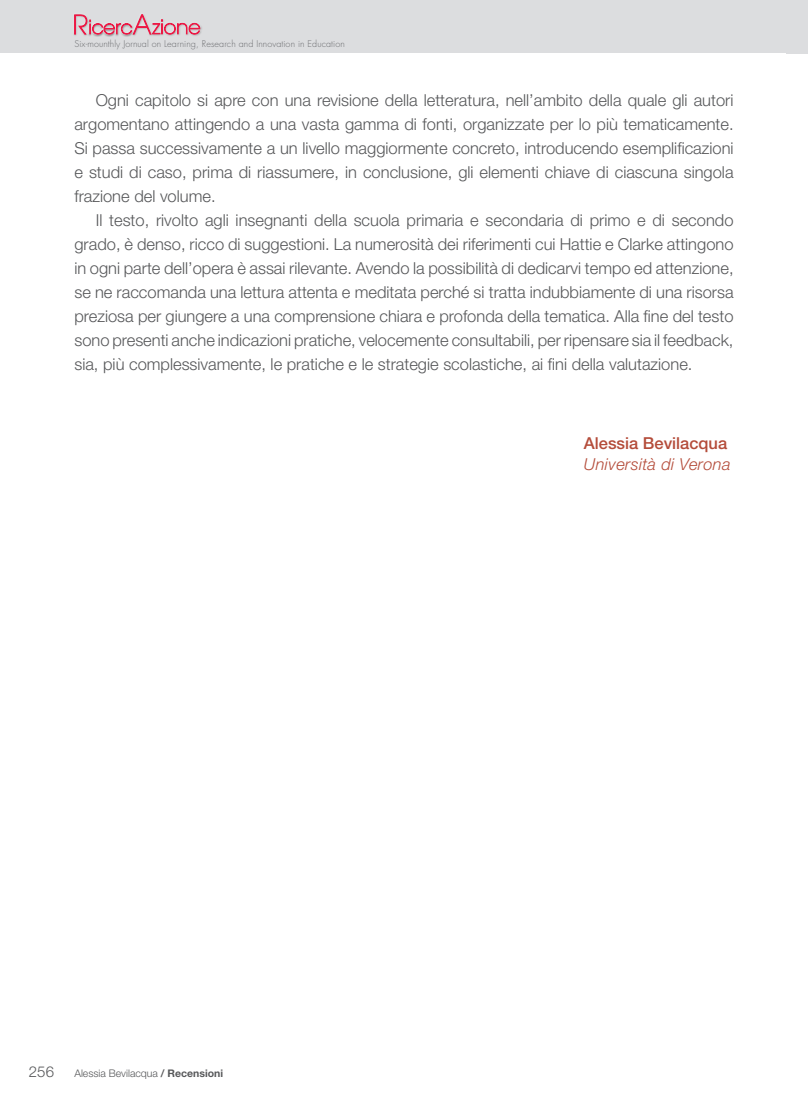
<style>
.page{position:relative;width:808px;height:1106px;background:#fff}
.page>*{position:absolute;margin:0;border:0;box-sizing:border-box;transform-origin:0 0}
.Normale{font:300 16.5px/24px "Helvetica Neue CE";color:#57585a;text-align:justify}
.t1{font:italic 300 16.5px "Helvetica Neue LT";letter-spacing:.02em;color:#b44c3a}
.t2{font:500 16.5px "Helvetica Neue LT";color:#b44c3a}
.t3{font:300 15px "Helvetica Neue CE";color:#57585a}
.t4{font:300 10.5px "Helvetica Neue CE";color:#57585a}
.t5{font:300 9px "Futura";letter-spacing:.01em;color:#6c6d70}
.s1{font-weight:500}
.s2{font-weight:700}
</style>
<div class="page">
<div style="left:0;top:0;width:808px;height:53px;background:#dcdddf"></div>
<div style="left:72px;top:14px;width:18px;height:23px;background:#231f20;opacity:.3"></div>
<div style="left:87px;top:18px;width:48px;height:19px;background:#231f20;opacity:.5"></div>
<div style="left:131px;top:13px;width:23px;height:24px;background:#231f20;opacity:.3"></div>
<div style="left:150px;top:18px;width:53px;height:19px;background:#231f20;opacity:.3"></div>
<svg style="left:74px;top:14px;width:126px;height:21px"></svg>
<div style="left:787px;top:0;width:21px;height:54px;background:#dcdddf"></div>
<p class="t5" style="left:74px;top:38px;width:272px">Six-mounthly Jornual on Learning, Research and Innovation in Education</p>
<p class="Normale" style="left:74px;top:88px;width:661px;text-indent:21px">Ogni capitolo si apre con una revisione della letteratura, nell’ambito della quale gli autori argomentano attingendo a una vasta gamma di fonti, organizzate per lo più tematicamente.<br>Si passa successivamente a un livello maggiormente concreto, introducendo esemplificazioni e studi di caso, prima di riassumere, in conclusione, gli elementi chiave di ciascuna singola frazione del volume.</p>
<p class="Normale" style="left:74px;top:208px;width:661px;text-indent:21px">Il testo, rivolto agli insegnanti della scuola primaria e secondaria di primo e di secondo grado, è denso, ricco di suggestioni. La numerosità dei riferimenti cui Hattie e Clarke attingono in ogni parte dell’opera è assai rilevante. Avendo la possibilità di dedicarvi tempo ed attenzione, se ne raccomanda una lettura attenta e meditata perché si tratta indubbiamente di una risorsa preziosa per giungere a una comprensione chiara e profonda della tematica. Alla fine del testo sono presenti anche indicazioni pratiche, velocemente consultabili, per ripensare sia il feedback, sia, più complessivamente, le pratiche e le strategie scolastiche, ai fini della valutazione.</p>
<p class="t2" style="left:584px;top:433px;width:145px">Alessia Bevilacqua</p>
<p class="t1" style="left:584px;top:454px;width:148px">Università di Verona</p>
<p class="t3" style="left:29px;top:1062px;width:27px">256</p>
<p class="t4" style="left:74px;top:1067px;width:150px">Alessia Bevilacqua <span class="s1">/</span> <span class="s2">Recensioni</span></p>
</div>
